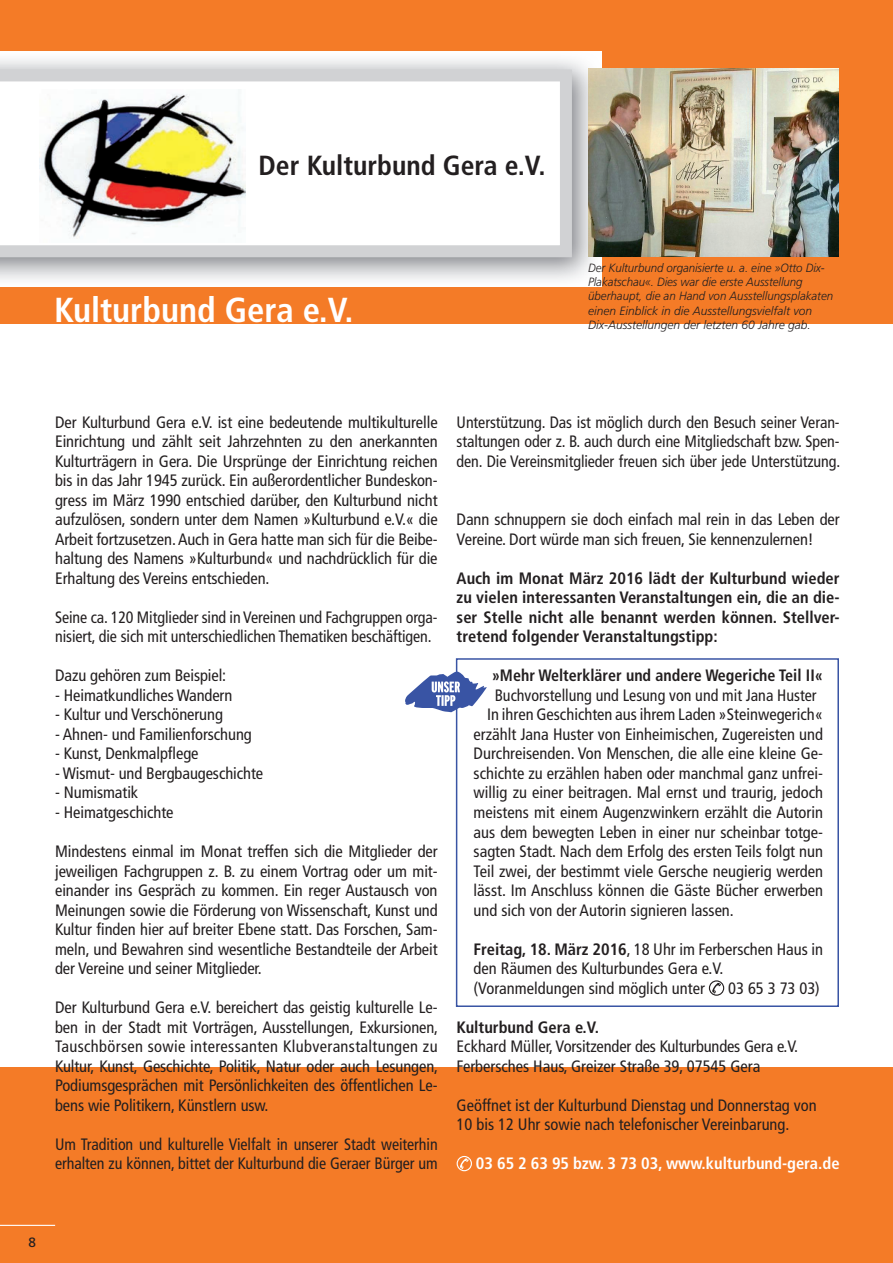
<style>
.page{position:relative;width:893px;height:1263px;background:#f47b27}
.page>*{position:absolute;margin:0;border:0;box-sizing:border-box;transform-origin:0 0}
.t1{font:700 condensed 34.65px "Frutiger";color:#fff}
.t2{font:700 condensed 27.6px "Frutiger";color:#231f20}
.t3{font:condensed 16.5px/19.5px "Frutiger";color:#231f20}
.t4{font:700 condensed 16.5px/19.5px "Frutiger";color:#231f20;text-align:justify}
.t5{font:700 condensed 16.5px "Frutiger";color:#fff}
.t6{font:13.5px "Frutiger";color:#231f20}
.t7{font:italic 300 12px/14.2px "Frutiger";color:#231f20;scale:.96 1}
.s1{font-weight:700}
</style>
<div class="page">
<div style="left:0;top:325px;width:893px;height:741px;background:#fff"></div>
<img style="left:0;top:52px;width:552px;height:235px">
<img style="left:552px;top:52px;width:50px;height:235px">
<svg style="left:0;top:69px;width:572px;height:188px;background:#f5f5f6"></svg>
<img style="left:40px;top:90px;width:205px;height:153px">
<hr style="left:54px;top:357px;width:785px;height:1px;background:#fff">
<svg style="left:709px;top:980px;width:15px;height:16px"></svg>
<svg style="left:457px;top:1156px;width:15px;height:15px"></svg>
<img style="left:588px;top:68px;width:251px;height:189px">
<div style="left:456px;top:658px;width:383px;height:349px;border:2px solid #3954a4"></div>
<svg style="left:404px;top:670px;width:83px;height:42px;background:#9ba9d1"></svg>
<hr style="left:0;top:1225px;width:55px;height:1px;background:#fff">
<h2 class="t2" style="left:259px;top:149px;width:288px">Der Kulturbund Gera e.V.</h2>
<h1 class="t1" style="left:54px;top:289px;width:301px">Kulturbund Gera e.V.</h1>
<p class="t7" style="left:588px;top:261px;width:257px">Der Kulturbund organisierte u. a. eine »Otto Dix-Plakatschau«. Dies war die erste Ausstellung überhaupt, die an Hand von Ausstellungsplakaten einen Einblick in die Ausstellungsvielfalt von Dix-Ausstellungen der letzten 60 Jahre gab.</p>
<p class="t3" style="left:55px;top:413px;width:384px;text-align:justify">Der Kulturbund Gera e.V. ist eine bedeutende multikulturelle Einrichtung und zählt seit Jahrzehnten zu den anerkannten Kulturträgern in Gera. Die Ursprünge der Einrichtung reichen bis in das Jahr 1945 zurück. Ein außerordentlicher Bundeskon&shy;gress im März 1990 entschied darüber, den Kulturbund nicht aufzulösen, sondern unter dem Namen »Kulturbund e.V.« die Arbeit fortzusetzen. Auch in Gera hatte man sich für die Beibe&shy;haltung des Namens »Kulturbund« und nachdrücklich für die Erhaltung des Vereins entschieden.</p>
<p class="t3" style="left:55px;top:608px;width:384px">Seine ca. 120 Mitglieder sind in Vereinen und Fachgruppen orga&shy;nisiert, die sich mit unterschiedlichen Thematiken beschäftigen.</p>
<p class="t3" style="left:55px;top:666px;width:173px">Dazu gehören zum Beispiel:</p>
<p class="t3" style="left:55px;top:686px;width:179px">- Heimatkundliches Wandern</p>
<p class="t3" style="left:55px;top:705px;width:169px">- Kultur und Verschönerung</p>
<p class="t3" style="left:55px;top:725px;width:198px">- Ahnen- und Familienforschung</p>
<p class="t3" style="left:55px;top:744px;width:145px">- Kunst, Denkmalpflege</p>
<p class="t3" style="left:55px;top:764px;width:209px">- Wismut- und Bergbaugeschichte</p>
<p class="t3" style="left:55px;top:783px;width:85px">- Numismatik</p>
<p class="t3" style="left:55px;top:803px;width:120px">- Heimatgeschichte</p>
<p class="t3" style="left:55px;top:842px;width:384px;text-align:justify">Mindestens einmal im Monat treffen sich die Mitglieder der jeweiligen Fachgruppen z. B. zu einem Vortrag oder um mit&shy;einander ins Gespräch zu kommen. Ein reger Austausch von Meinungen sowie die Förderung von Wissenschaft, Kunst und Kultur finden hier auf breiter Ebene statt. Das Forschen, Sam&shy;meln, und Bewahren sind wesentliche Bestandteile der Arbeit der Vereine und seiner Mitglieder.</p>
<p class="t3" style="left:55px;top:998px;width:385px;text-align:justify">Der Kulturbund Gera e.V. bereichert das geistig kulturelle Le&shy;ben in der Stadt mit Vorträgen, Ausstellungen, Exkursionen, Tauschbörsen sowie interessanten Klubveranstaltungen zu Kultur, Kunst, Geschichte, Politik, Natur oder auch Lesungen, Podiumsgesprächen mit Persönlichkeiten des öffentlichen Le&shy;bens wie Politikern, Künstlern usw.</p>
<p class="t3" style="left:55px;top:1134px;width:384px">Um Tradition und kulturelle Vielfalt in unserer Stadt weiterhin erhalten zu können, bittet der Kulturbund die Geraer Bürger um</p>
<p class="t3" style="left:457px;top:413px;width:385px;text-align:justify">Unterstützung. Das ist möglich durch den Besuch seiner Veran&shy;staltungen oder z. B. auch durch eine Mitgliedschaft bzw. Spen&shy;den. Die Vereinsmitglieder freuen sich über jede Unterstützung.</p>
<p class="t3" style="left:457px;top:510px;width:385px">Dann schnuppern sie doch einfach mal rein in das Leben der<br>Vereine. Dort würde man sich freuen, Sie kennenzulernen!</p>
<p class="t4" style="left:457px;top:568px;width:385px">Auch im Monat März 2016 lädt der Kulturbund wieder zu vielen interessanten Veranstaltungen ein, die an die&shy;ser Stelle nicht alle benannt werden können. Stellver&shy;tretend folgender Veranstaltungstipp:</p>
<p class="t4" style="left:492px;top:666px;width:333px">»Mehr Welterklärer und andere Wegeriche Teil II«</p>
<p class="t3" style="left:495px;top:686px;width:323px">Buchvorstellung und Lesung von und mit Jana Huster</p>
<p class="t3" style="left:487px;top:705px;width:337px">In ihren Geschichten aus ihrem Laden »Steinwegerich«</p>
<p class="t3" style="left:474px;top:725px;width:351px">erzählt Jana Huster von Einheimischen, Zugereisten und</p>
<p class="t3" style="left:474px;top:744px;width:351px">Durchreisenden. Von Menschen, die alle eine kleine Ge-</p>
<p class="t3" style="left:474px;top:764px;width:351px">schichte zu erzählen haben oder manchmal ganz unfrei-</p>
<p class="t3" style="left:474px;top:783px;width:351px">willig zu einer beitragen. Mal ernst und traurig, jedoch</p>
<p class="t3" style="left:474px;top:803px;width:351px">meistens mit einem Augenzwinkern erzählt die Autorin</p>
<p class="t3" style="left:474px;top:822px;width:351px">aus dem bewegten Leben in einer nur scheinbar totge-</p>
<p class="t3" style="left:474px;top:842px;width:351px">sagten Stadt. Nach dem Erfolg des ersten Teils folgt nun</p>
<p class="t3" style="left:474px;top:861px;width:351px">Teil zwei, der bestimmt viele Gersche neugierig werden</p>
<p class="t3" style="left:474px;top:881px;width:351px">lässt. Im Anschluss können die Gäste Bücher erwerben</p>
<p class="t3" style="left:474px;top:900px;width:262px">und sich von der Autorin signieren lassen.</p>
<p class="t3" style="left:474px;top:939px;width:351px"><span class="s1">Freitag, 18. März 2016</span>, 18 Uhr im Ferberschen Haus in den Räumen des Kulturbundes Gera e.V. (Voranmeldungen sind möglich unter</p>
<p class="t3" style="left:728px;top:978px;width:93px">03 65 3 73 03)</p>
<p class="t4" style="left:457px;top:1017px;width:144px">Kulturbund Gera e.V.</p>
<p class="t3" style="left:457px;top:1037px;width:343px">Eckhard Müller, Vorsitzender des Kulturbundes Gera e.V.<br>Ferbersches Haus, Greizer Straße 39, 07545 Gera</p>
<p class="t3" style="left:457px;top:1095px;width:362px">Geöffnet ist der Kulturbund Dienstag und Donnerstag von<br>10 bis 12 Uhr sowie nach telefonischer Vereinbarung.</p>
<p class="t5" style="left:476px;top:1153px;width:365px">03 65 2 63 95 bzw. 3 73 03, www.kulturbund-gera.de</p>
<p class="t6" style="left:28px;top:1234px;width:9px">8</p>
</div>
